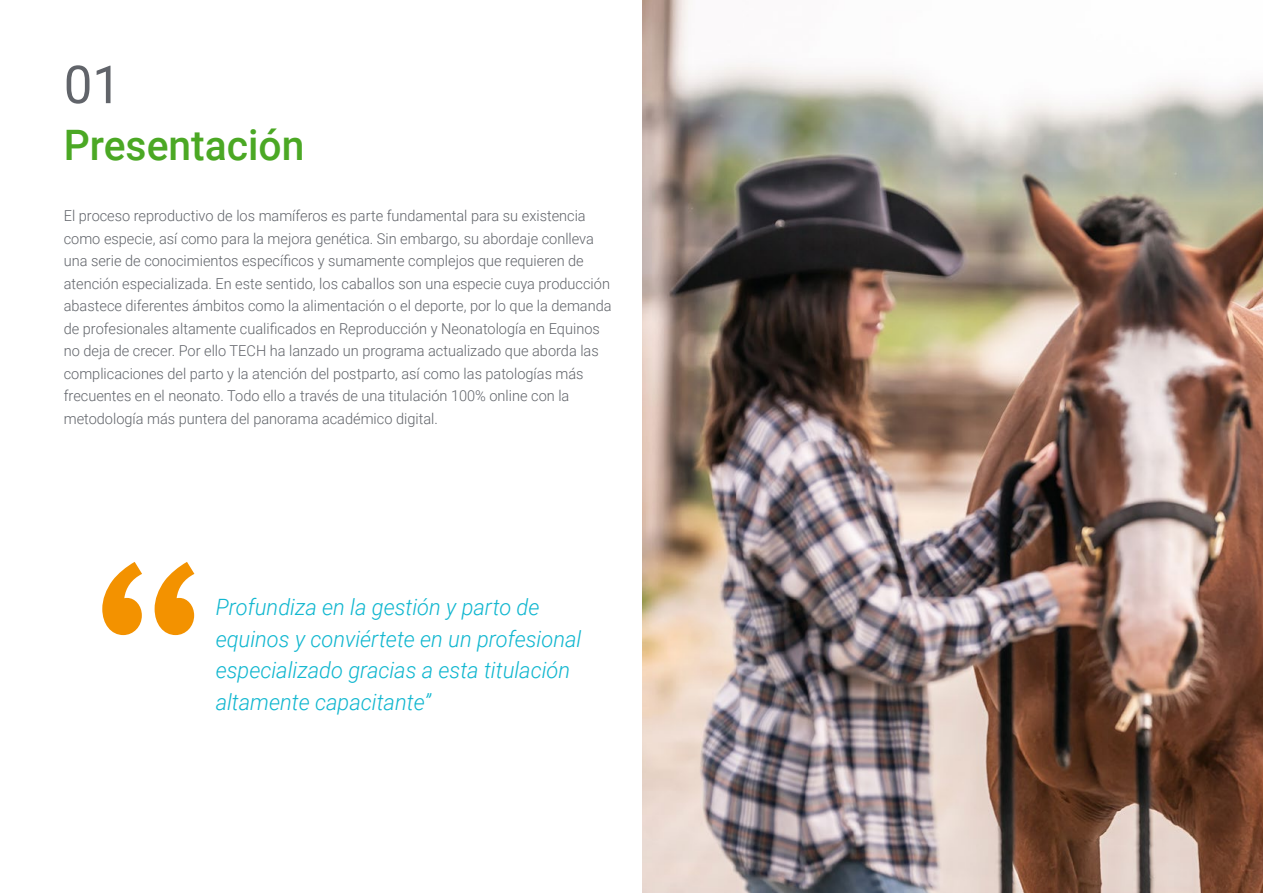
<style>
.page{position:relative;width:1263px;height:893px;background:#fff}
.page>*{position:absolute;margin:0;border:0;box-sizing:border-box;transform-origin:0 0}
.t1{font:52.5px "Roboto";color:#61646a}
.t2{font:500 42px "Roboto";color:#4ba824}
.t3{font:italic 300 22.5px/31.5px "Roboto";color:#0fb6cf}
.t4{font:300 15px/22.5px "Roboto";color:#61646a}
</style>
<div class="page">
<svg style="left:102px;top:562px;width:92px;height:73px"></svg>
<img style="left:642px;top:0;width:621px;height:893px">
<h1 class="t1" style="left:64px;top:48px;width:59px">01</h1>
<h2 class="t2" style="left:64px;top:115px;width:242px">Presentación</h2>
<p class="t4" style="left:64px;top:204px;width:549px">El proceso reproductivo de los mamíferos es parte fundamental para su existencia como especie, así como para la mejora genética. Sin embargo, su abordaje conlleva una serie de conocimientos específicos y sumamente complejos que requieren de atención especializada. En este sentido, los caballos son una especie cuya producción abastece diferentes ámbitos como la alimentación o el deporte, por lo que la demanda de profesionales altamente cualificados en Reproducción y Neonatología en Equinos no deja de crecer. Por ello TECH ha lanzado un programa actualizado que aborda las complicaciones del parto y la atención del postparto, así como las patologías más frecuentes en el neonato. Todo ello a través de una titulación 100% online con la metodología más puntera del panorama académico digital.</p>
<h3 class="t3" style="left:216px;top:591px;width:367px">Profundiza en la gestión y parto de equinos y conviértete en un profesional especializado gracias a esta titulación altamente capacitante”</h3>
</div>
